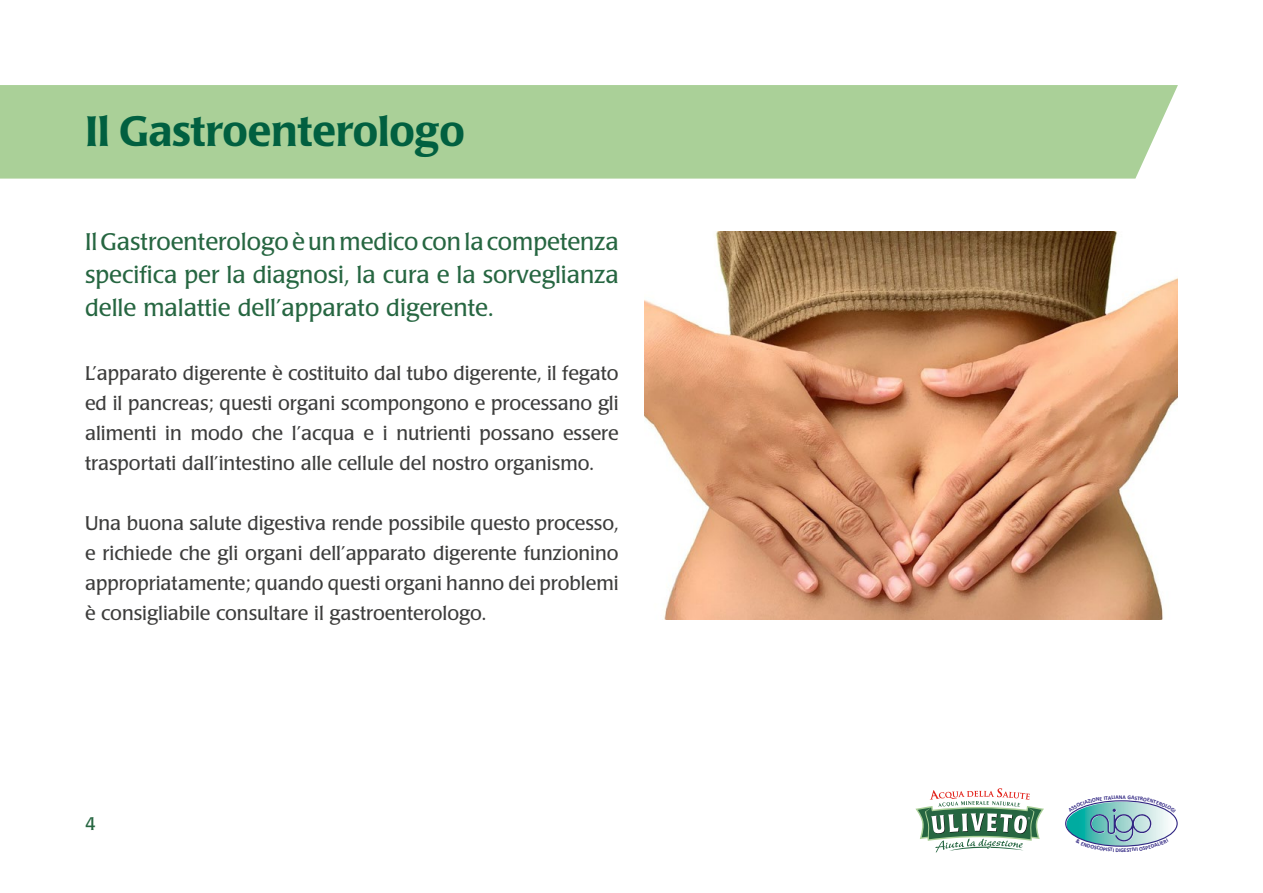
<style>
.page{position:relative;width:1263px;height:893px;background:#fff}
.page>*{position:absolute;margin:0;border:0;box-sizing:border-box;transform-origin:0 0}
.t1{font:500 42px "Poppl Laudatio";color:#016040}
.t2{font:23.7px/33px "Poppl Laudatio";color:#266641;text-align:justify}
.t3{font:19.5px/30px "Poppl Laudatio";color:#3c3c3b;text-align:justify}
.t4{font:18px "Poppl Laudatio";color:#266641}
.t5{font:700 5.7px "Calibri";color:#312783}
</style>
<div class="page">
<svg style="left:915px;top:788px;width:129px;height:64px"></svg>
<img style="left:644px;top:232px;width:534px;height:388px">
<div style="left:0;top:85px;width:1178px;height:94px;background:#aad098"></div>
<svg style="left:1066px;top:800px;width:112px;height:47px"></svg>
<h1 class="t1" style="left:85px;top:107px;width:381px">Il Gastroenterologo</h1>
<p class="t2" style="left:85px;top:225px;width:535px">Il Gastroenterologo è un medico con la competenza specifica per la diagnosi, la cura e la sorveglianza delle malattie dell’apparato digerente.</p>
<p class="t3" style="left:85px;top:358px;width:535px">L’apparato digerente è costituito dal tubo digerente, il fegato ed il pancreas; questi organi scompongono e processano gli alimenti in modo che l’acqua e i nutrienti possano essere trasportati dall’intestino alle cellule del nostro organismo.</p>
<p class="t3" style="left:85px;top:508px;width:535px">Una buona salute digestiva rende possibile questo processo, e richiede che gli organi dell’apparato digerente funzionino appropriatamente; quando questi organi hanno dei problemi è consigliabile consultare il gastroenterologo.</p>
<p class="t4" style="left:85px;top:814px;width:12px">4</p>
<p class="t5" style="left:1119px;top:793px;width:5px">N</p>
<p class="t5" style="left:1120px;top:846px;width:5px">G</p>
</div>
